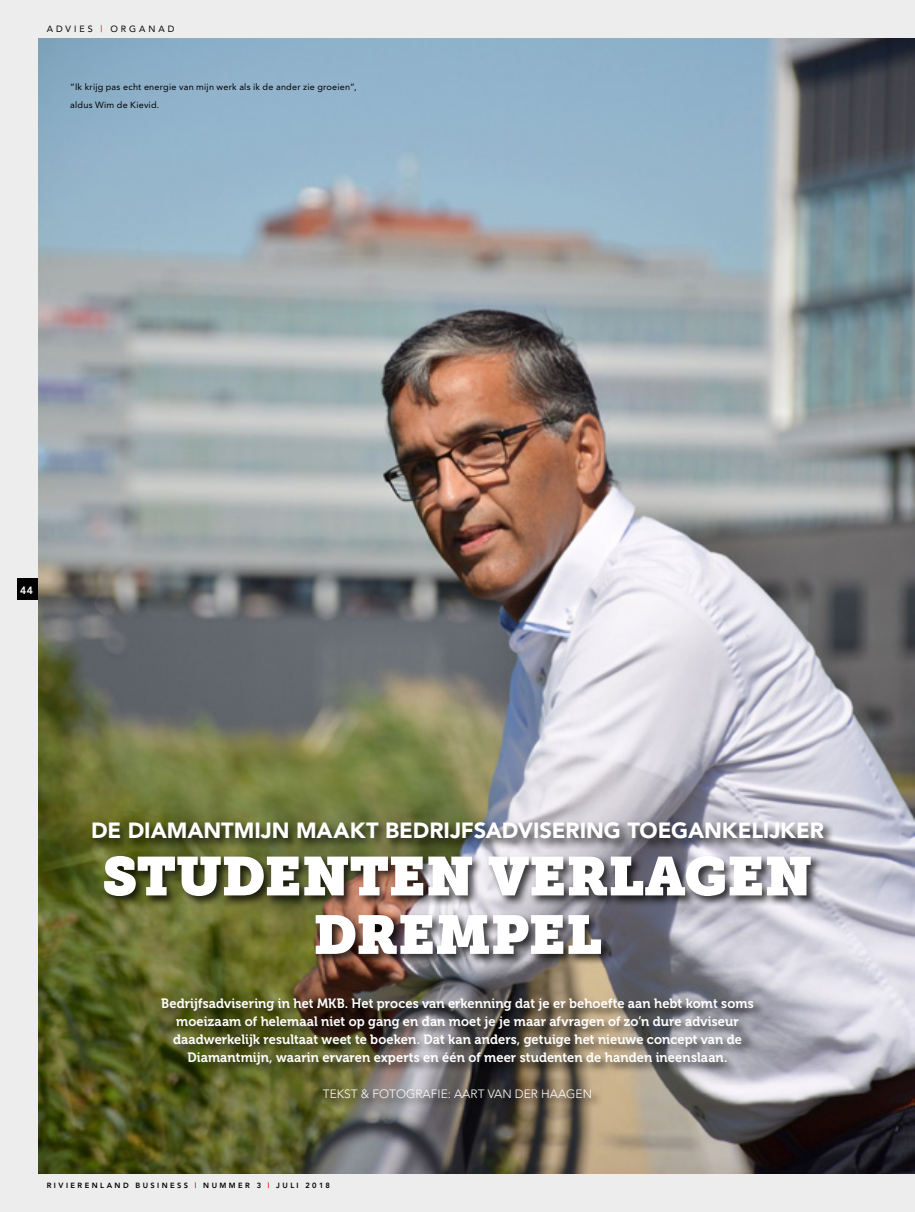
<style>
.page{position:relative;width:915px;height:1212px;background:#fff}
.page>*{position:absolute;margin:0;border:0;box-sizing:border-box;transform-origin:0 0}
.t1{font:54px/58.5px "Museo Slab";letter-spacing:-.005em;color:#fff;text-align:center}
.t2{font:900 21.9px "Avenir";letter-spacing:-.005em;color:#fff}
.t3{font:13.5px/18px "Museo 700";letter-spacing:.005em;color:#fff;text-align:center;scale:.95 1}
.t4{font:500 13.5px "Avenir";color:#fff}
.t5{font:300 12px "Avenir";color:#fff}
.t6{font:9px/18px "Avenir";letter-spacing:.025em;color:#000}
.t7{font:9px "Avenir";letter-spacing:.325em;color:#000}
.t8{font:800 7.5px "Avenir";letter-spacing:.325em;color:#000}
.s1{color:#d40f14}
.s2{font-weight:800;font-size:10.5px}
</style>
<div class="page">
<div style="left:0;top:0;width:914px;height:1212px;background:#ededed"></div>
<div style="left:17px;top:578px;width:21px;height:22px;background:#000"></div>
<img style="left:38px;top:38px;width:876px;height:1136px">
<div style="left:101px;top:853px;width:721px;height:112px;background:#000;opacity:.75"></div>
<div style="left:159px;top:996px;width:605px;height:113px;background:#000;opacity:.75"></div>
<div style="left:90px;top:819px;width:744px;height:31px;background:#000;opacity:.75"></div>
<p class="t7" style="left:47px;top:24px;width:129px">ADVIES <span class="s1">|</span> ORGANAD</p>
<p class="t6" style="left:70px;top:78px;width:288px">“Ik krijg pas echt energie van mijn werk als ik de ander zie groeien”, aldus Wim de Kievid.</p>
<p class="t4" style="left:18px;top:582px;width:17px">44<span class="s2">44</span></p>
<h2 class="t2" style="left:91px;top:817px;width:734px">DE DIAMANTMIJN MAAKT BEDRIJFSADVISERING TOEGANKELIJKER</h2>
<h1 class="t1" style="left:102px;top:848px;width:711px">STUDENTEN VERLAGEN<br>DREMPEL</h1>
<p class="t3" style="left:161px;top:995px;width:625px">Bedrijfsadvisering in het MKB. Het proces van erkenning dat je er behoefte aan hebt komt soms moeizaam of helemaal niet op gang en dan moet je je maar afvragen of zo’n dure adviseur daadwerkelijk resultaat weet te boeken. Dat kan anders, getuige het nieuwe concept van de Diamantmijn, waarin ervaren experts en één of meer studenten de handen ineenslaan.</p>
<p class="t5" style="left:323px;top:1087px;width:270px">TEKST &amp; FOTOGRAFIE: AART VAN DER HAAGEN</p>
<p class="t8" style="left:47px;top:1181px;width:284px">RIVIERENLAND BUSINESS <span class="s1">|</span> NUMMER 3 <span class="s1">|</span> JULI 2018</p>
</div>
